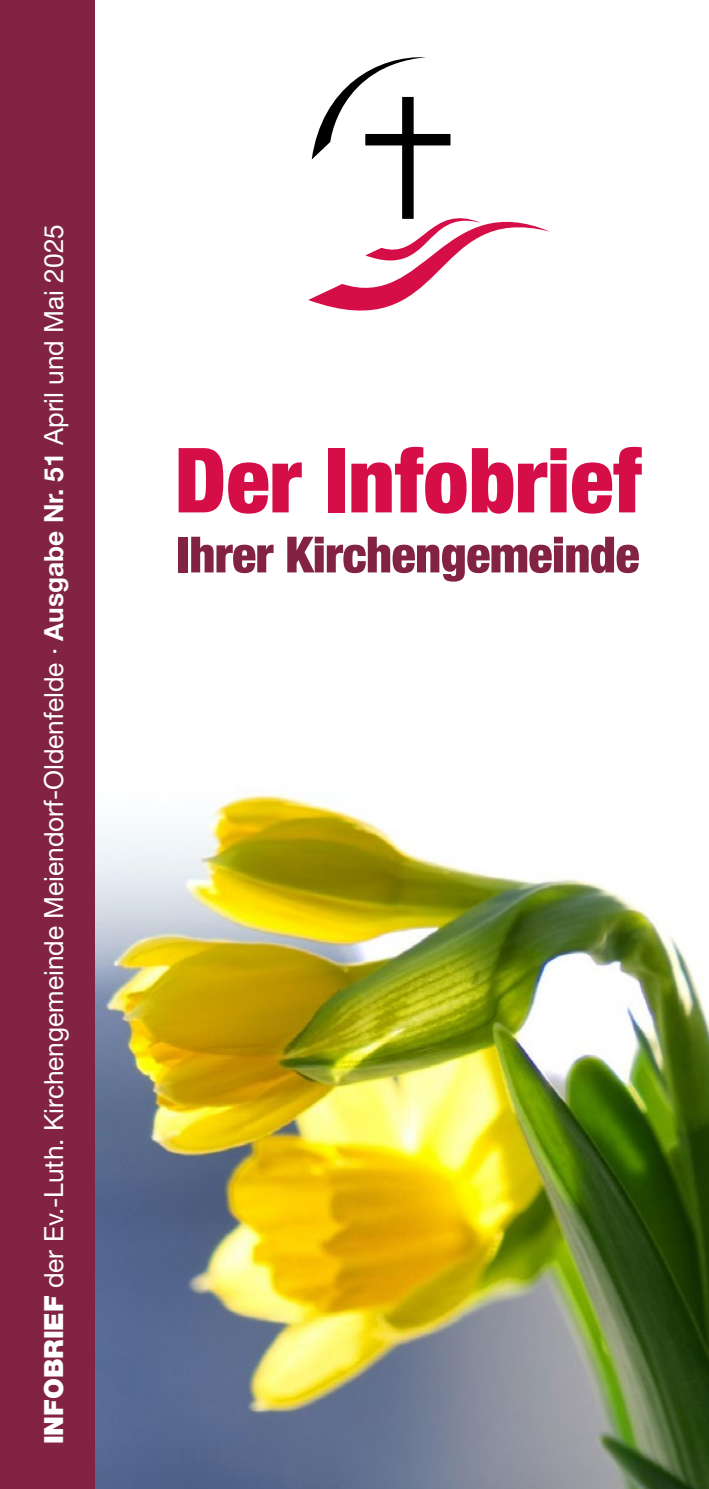
<style>
.page{position:relative;width:709px;height:1489px;background:#fff}
.page>*{position:absolute;margin:0;border:0;box-sizing:border-box;transform-origin:0 0}
.t1{font:900 condensed 90px "Helvetica Neue LT Pro";color:#d60e47}
.t2{font:900 condensed 50px "Helvetica Neue LT Pro";letter-spacing:-.01em;color:#822344}
.t3{font:26.25px "Helvetica Neue LT Pro";color:#fff}
.s1{font-weight:900}
.s2{font-weight:700}
</style>
<div class="page">
<img style="left:95px;top:794px;width:614px;height:694px">
<div style="left:0;top:0;width:95px;height:1488px;background:#822344"></div>
<svg style="left:308px;top:57px;width:242px;height:254px"></svg>
<p class="t3" style="left:38px;top:1444px;width:1221px;rotate:-90deg"><span class="s1">INFOBRIEF</span> der Ev.-Luth. Kirchengemeinde Meiendorf-Oldenfelde · <span class="s2">Ausgabe Nr. 51</span> April und Mai 2025</p>
<h1 class="t1" style="left:175px;top:426px;width:468px">Der Infobrief</h1>
<h2 class="t2" style="left:177px;top:525px;width:464px">Ihrer Kirchengemeinde</h2>
</div>
